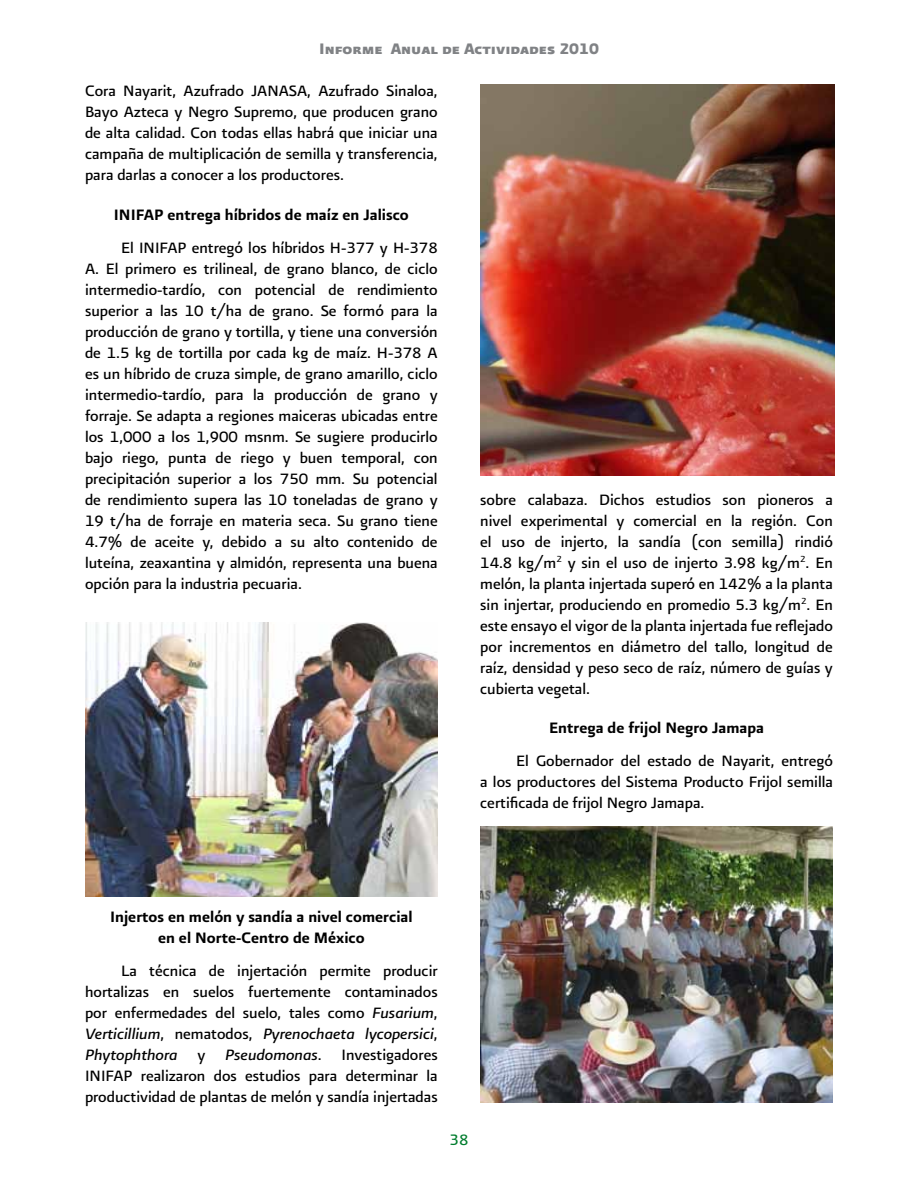
<style>
.page{position:relative;width:918px;height:1188px;background:#fff}
.page>*{position:absolute;margin:0;border:0;box-sizing:border-box;transform-origin:0 0}
.t1{font:18px/21px "Presidencia Base";color:#000;text-align:justify}
.t2{font:18px/21.6px "Presidencia Firme";color:#000;text-align:center}
.t3{font:18px "Presidencia Fuerte Versalitas";color:#808285}
.t4{font:18px "Presidencia Base";color:#007d2e}
.s1{font-style:italic}
</style>
<div class="page">
<img style="left:480px;top:85px;width:355px;height:391px">
<img style="left:480px;top:827px;width:353px;height:276px">
<img style="left:85px;top:622px;width:353px;height:274px">
<p class="t3" style="left:319px;top:39px;width:281px">Informe Anual de Actividades 2010</p>
<p class="t1" style="left:85px;top:80px;width:354px">Cora Nayarit, Azufrado JANASA, Azufrado Sinaloa, Bayo Azteca y Negro Supremo, que producen grano de alta calidad. Con todas ellas habrá que iniciar una campaña de multiplicación de semilla y transferencia, para darlas a conocer a los productores.</p>
<p class="t2" style="left:114px;top:204px;width:297px">INIFAP entrega híbridos de maíz en Jalisco</p>
<p class="t1" style="left:85px;top:237px;width:354px;text-indent:36px">El INIFAP entregó los híbridos H-377 y H-378<br>A. El primero es trilineal, de grano blanco, de ciclo intermedio-tardío, con potencial de rendimiento superior a las 10 t/ha de grano. Se formó para la producción de grano y tortilla, y tiene una conversión de 1.5 kg de tortilla por cada kg de maíz. H-378 A es un híbrido de cruza simple, de grano amarillo, ciclo intermedio-tardío, para la producción de grano y forraje. Se adapta a regiones maiceras ubicadas entre los 1,000 a los 1,900 msnm. Se sugiere producirlo bajo riego, punta de riego y buen temporal, con precipitación superior a los 750 mm. Su potencial de rendimiento supera las 10 toneladas de grano y 19 t/ha de forraje en materia seca. Su grano tiene 4.7% de aceite y, debido a su alto contenido de luteína, zeaxantina y almidón, representa una buena opción para la industria pecuaria.</p>
<p class="t1" style="left:480px;top:489px;width:354px">sobre calabaza. Dichos estudios son pioneros a nivel experimental y comercial en la región. Con el uso de injerto, la sandía (con semilla) rindió 14.8 kg/m<sup>2</sup> y sin el uso de injerto 3.98 kg/m<sup>2</sup>. En melón, la planta injertada superó en 142% a la planta sin injertar, produciendo en promedio 5.3 kg/m<sup>2</sup>. En este ensayo el vigor de la planta injertada fue reflejado por incrementos en diámetro del tallo, longitud de raíz, densidad y peso seco de raíz, número de guías y cubierta vegetal.</p>
<p class="t2" style="left:549px;top:717px;width:216px">Entrega de frijol Negro Jamapa</p>
<p class="t1" style="left:480px;top:750px;width:354px;text-indent:36px">El Gobernador del estado de Nayarit, entregó a los productores del Sistema Producto Frijol semilla certificada de frijol Negro Jamapa.</p>
<p class="t2" style="left:110px;top:905px;width:304px">Injertos en melón y sandía a nivel comercial en el Norte-Centro de México</p>
<p class="t1" style="left:85px;top:960px;width:354px;text-indent:36px">La técnica de injertación permite producir hortalizas en suelos fuertemente contaminados por enfermedades del suelo, tales como <span class="s1">Fusarium</span>, <span class="s1">Verticillium</span>, nematodos, <span class="s1">Pyrenochaeta lycopersici</span>, <span class="s1">Phytophthora</span> y <span class="s1">Pseudomonas</span>. Investigadores INIFAP realizaron dos estudios para determinar la productividad de plantas de melón y sandía injertadas</p>
<p class="t4" style="left:450px;top:1130px;width:20px">38</p>
</div>
